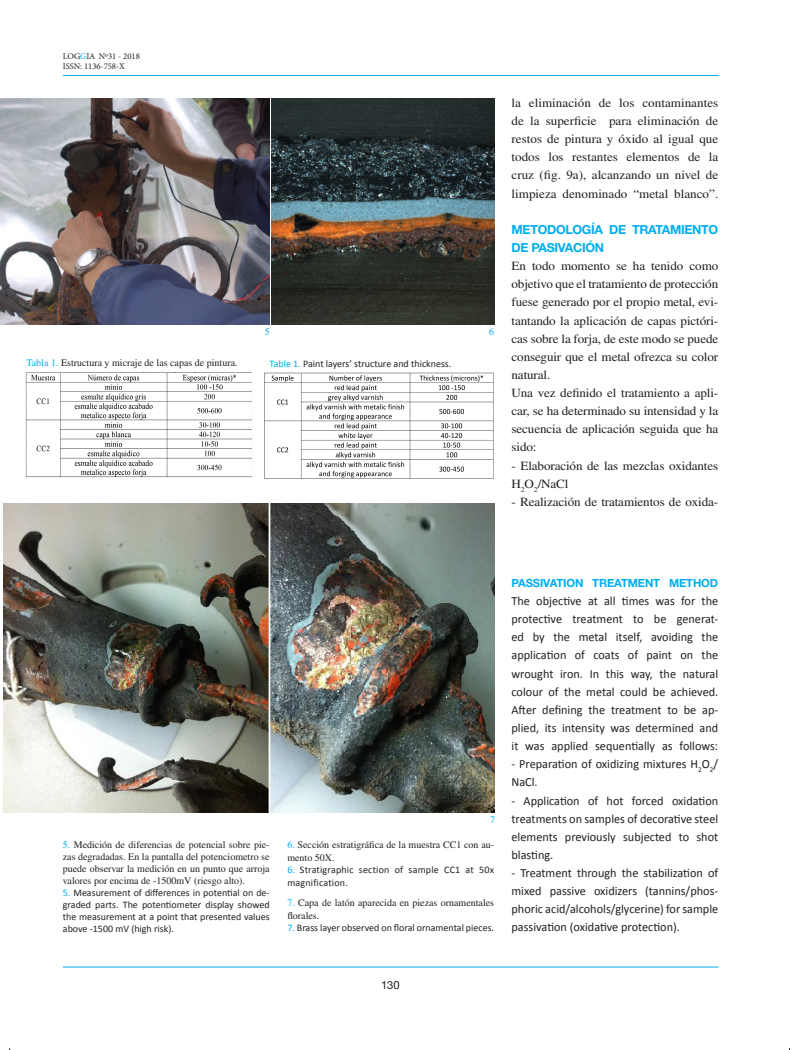
<style>
.page{position:relative;width:799px;height:1050px;background:#fff}
.page>*{position:absolute;margin:0;border:0;box-sizing:border-box;transform-origin:0 0}
.t1{font:12.5px/18.1px "Calibri";color:#231f20;text-align:justify}
.t2{font:12.5px/18.1px "Times LT Std";letter-spacing:-.01em;color:#231f20;scale:1.05 1}
.t3{font:700 12.5px/18.1px "Helvetica Neue LT Std";letter-spacing:-.025em;color:#00aeef}
.t4{font:700 11.25px "Helvetica Neue LT Std";letter-spacing:-.01em;color:#00aeef}
.t5{font:11.25px "Helvetica Neue LT Std";color:#231f20}
.t6{font:10px/12px "Times LT Std";color:#231f20}
.t7{font:10px/12px "Calibri";color:#231f20;text-align:justify}
.t8{font:10px/12.8px "Calibri";letter-spacing:.02em;color:#231f20}
.t9{font:10px "Times LT Std";color:#00aeef}
.t10{font:8.75px/10.5px "Minion Pro";letter-spacing:-.01em;color:#231f20}
.s1{color:#00aeef}
</style>
<div class="page">
<hr style="left:63px;top:75px;width:656px;height:1px;background:#00aeef">
<hr style="left:63px;top:966px;width:655px;height:1px;background:#00aeef">
<img style="left:0;top:98px;width:270px;height:226px">
<img style="left:272px;top:98px;width:222px;height:226px">
<img style="left:3px;top:504px;width:491px;height:308px">
<img style="left:25px;top:373px;width:227px;height:105px">
<img style="left:264px;top:372px;width:230px;height:107px">
<p class="t10" style="left:63px;top:51px;width:78px">LOG<span class="s1">G</span>IA Nº31 - 2018<br>ISSN: 1136-758-X</p>
<p class="t9" style="left:265px;top:326px;width:6px">5</p>
<p class="t9" style="left:489px;top:326px;width:6px">6</p>
<p class="t6" style="left:27px;top:356px;width:213px"><span class="s1">Tabla 1.</span> Estructura y micraje de las capas de pintura.</p>
<p class="t7" style="left:270px;top:357px;width:183px"><span class="s1">Table 1.</span> Paint layers’ structure and thickness.</p>
<p class="t2" style="left:511px;top:94px;width:198px;text-align:justify">la eliminación de los contaminantes de la superficie para eliminación de restos de pintura y óxido al igual que todos los restantes elementos de la cruz (fig. 9a), alcanzando un nivel de limpieza denominado “metal blanco”.</p>
<p class="t3" style="left:511px;top:220px;width:208px">METODOLOGÍA DE TRATAMIENTO<br>DE PASIVACIÓN</p>
<p class="t2" style="left:511px;top:257px;width:198px">En todo momento se ha tenido como objetivo que el tratamiento de protección fuese generado por el propio metal, evi&shy;tantando la aplicación de capas pictóri&shy;cas sobre la forja, de este modo se puede conseguir que el metal ofrezca su color natural.<br>Una vez definido el tratamiento a apli&shy;car, se ha determinado su intensidad y la secuencia de aplicación seguida que ha sido:</p>
<p class="t2" style="left:511px;top:456px;width:198px">- Elaboración de las mezclas oxidantes<br>H<sub>2</sub>O<sub>2</sub>/NaCl</p>
<p class="t2" style="left:511px;top:492px;width:198px">- Realización de tratamientos de oxida-</p>
<p class="t6" style="left:63px;top:838px;width:208px;text-align:justify"><span class="s1">5.</span> Medición de diferencias de potencial sobre pie&shy;zas degradadas. En la pantalla del potenciometro se puede observar la medición en un punto que arroja valores por encima de -1500mV (riesgo alto).</p>
<p class="t7" style="left:63px;top:886px;width:208px"><span class="s1">5.</span> Measurement of differences in potential on de&shy;graded parts. The potentiometer display showed the measurement at a point that presented values above -1500 mV (high risk).</p>
<p class="t9" style="left:490px;top:814px;width:6px">7</p>
<p class="t6" style="left:287px;top:838px;width:208px;line-height:12.8px"><span class="s1">6.</span> Sección estratigráfica de la muestra CC1 con au&shy;mento 50X.</p>
<p class="t8" style="left:287px;top:863px;width:208px"><span class="s1">6.</span> Stratigraphic section of sample CC1 at 50x magnification.</p>
<p class="t6" style="left:287px;top:896px;width:208px;line-height:12.8px"><span class="s1">7.</span> Capa de latón aparecida en piezas ornamentales florales.</p>
<p class="t7" style="left:287px;top:922px;width:208px"><span class="s1">7.</span> Brass layer observed on floral ornamental pieces.</p>
<p class="t4" style="left:511px;top:576px;width:208px">PASSIVATION TREATMENT METHOD</p>
<p class="t1" style="left:511px;top:592px;width:208px">The objective at all times was for the protective treatment to be generat&shy;ed by the metal itself, avoiding the application of coats of paint on the wrought iron. In this way, the natural colour of the metal could be achieved.<br>After defining the treatment to be ap&shy;plied, its intensity was determined and it was applied sequentially as follows:</p>
<p class="t1" style="left:511px;top:755px;width:208px">- Preparation of oxidizing mixtures H<sub>2</sub>O<sub>2</sub>/<br>NaCl.</p>
<p class="t1" style="left:511px;top:791px;width:208px">- Application of hot forced oxidation treatments on samples of decorative steel elements previously subjected to shot blasting.</p>
<p class="t1" style="left:511px;top:863px;width:208px">- Treatment through the stabilization of mixed passive oxidizers (tannins/phos&shy;phoric acid/alcohols/glycerine) for sample passivation (oxidative protection).</p>
<p class="t5" style="left:381px;top:977px;width:20px">130</p>
</div>
